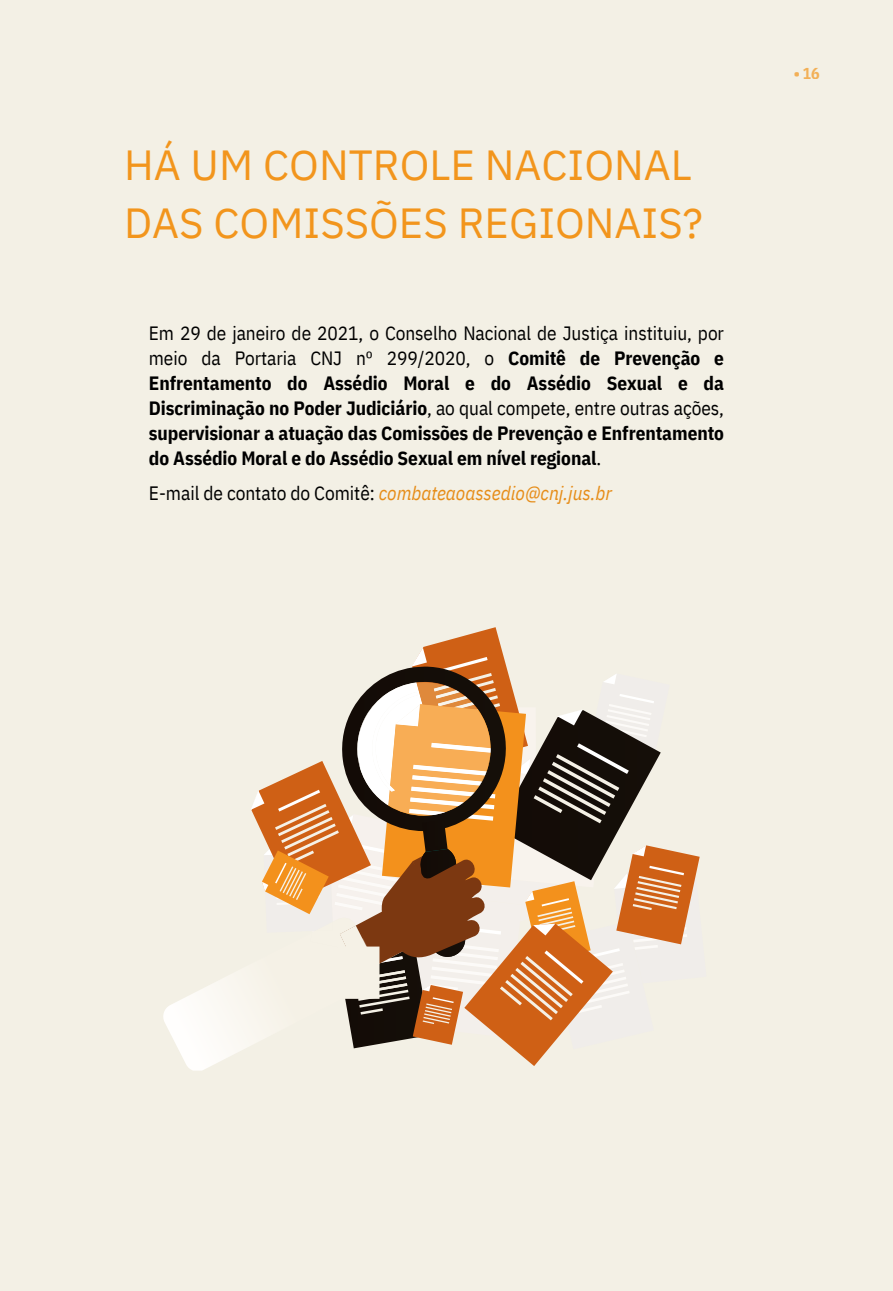
<style>
.page{position:relative;width:893px;height:1291px;background:#fff}
.page>*{position:absolute;margin:0;border:0;box-sizing:border-box;transform-origin:0 0}
.t1{font:42px/57.8px "IBM Plex Sans";color:#f2951c}
.t2{font:700 19.25px/24.8px "IBM Plex Sans Cond";letter-spacing:-.005em;color:#000;text-align:justify}
.t3{font:italic 19.25px "IBM Plex Sans Cond";letter-spacing:-.005em;color:#e68d19}
.t4{font:700 15.75px "IBM Plex Sans Cond";color:#f29419}
.s1{font-weight:400}
.s2{font-style:normal;color:#000}
</style>
<div class="page">
<div style="left:0;top:0;width:892px;height:1290px;background:#f3f0e5"></div>
<svg style="left:163px;top:627px;width:537px;height:443px"></svg>
<h1 class="t1" style="left:124px;top:135px;width:580px">HÁ UM CONTROLE NACIONAL<br>DAS COMISSÕES REGIONAIS?</h1>
<h2 class="t2" style="left:149px;top:320px;width:576px"><span class="s1">Em 29 de janeiro de 2021, o Conselho Nacional de Justiça instituiu, por meio da Portaria CNJ nº 299/2020, o</span> Comitê de Prevenção e Enfrentamento do Assédio Moral e do Assédio Sexual e da Discriminação no Poder Judiciário<span class="s1">, ao qual compete, entre outras ações, </span>supervisionar a atuação das Comissões de Prevenção e Enfrentamento do Assédio Moral e do Assédio Sexual em nível regional<span class="s1">.</span></h2>
<h2 class="t3" style="left:149px;top:480px;width:464px"><span class="s2">E-mail de contato do Comitê:</span> combateaoassedio@cnj.jus.br</h2>
<p class="t4" style="left:793px;top:63px;width:28px">•16</p>
</div>
